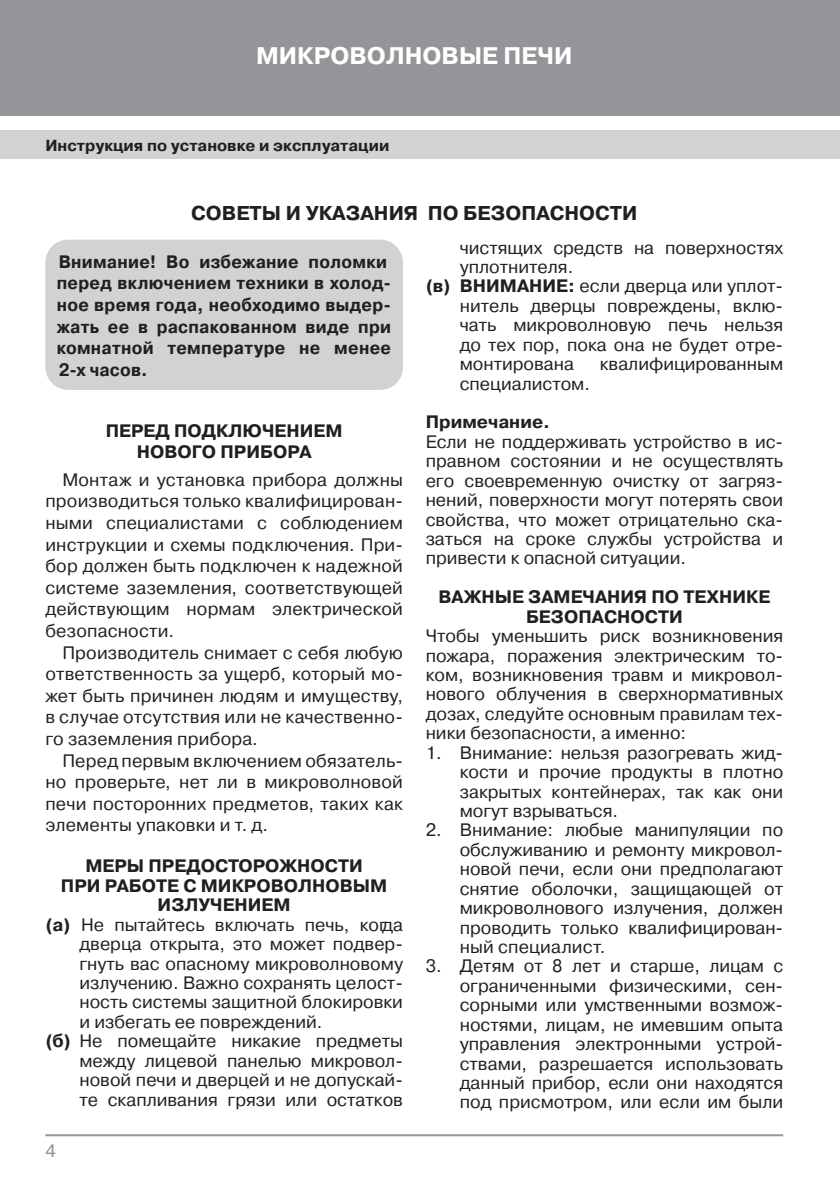
<style>
.page{position:relative;width:840px;height:1191px;background:#fff}
.page>*{position:absolute;margin:0;border:0;box-sizing:border-box;transform-origin:0 0}
.t1{font:700 24px "Pragmatica C";color:#fff}
.t2{font:700 20px "Pragmatica C";color:#231f20}
.t3{font:18px/19.4px "Pragmatica C";color:#231f20;text-align:justify}
.t4{font:700 18px/21.6px "Pragmatica C";color:#231f20;scale:.94 1}
.t5{font:700 18px/21.6px "Pragmatica C";color:#231f20;text-align:center}
.t6{font:18px "Pragmatica C";color:#939598}
.t7{font:700 16px "Pragmatica C";color:#231f20}
.s1{font-weight:700}
</style>
<div class="page">
<div style="left:0;top:0;width:839px;height:116px;background:#939598"></div>
<div style="left:0;top:130px;width:839px;height:29px;background:#d1d2d4"></div>
<hr style="left:45px;top:1134px;width:737px;height:2px;background:#939598">
<div style="left:45px;top:240px;width:358px;height:150px;background:#d1d2d4;border-radius:23px"></div>
<h1 class="t1" style="left:256px;top:42px;width:318px">МИКРОВОЛНОВЫЕ ПЕЧИ</h1>
<p class="t7" style="left:45px;top:136px;width:345px">Инструкция по установке и эксплуатации</p>
<p class="t2" style="left:191px;top:202px;width:447px">СОВЕТЫ И УКАЗАНИЯ ПО БЕЗОПАСНОСТИ</p>
<p class="t4" style="left:57px;top:251px;width:357px">Внимание! Во избежание поломки перед включением техники в холод&shy;ное время года, необходимо выдер&shy;жать ее в распакованном виде при комнатной температуре не менее<br>2-х часов.</p>
<p class="t3" style="left:459px;top:238px;width:325px">чистящих средств на поверхностях</p>
<p class="t3" style="left:459px;top:257px;width:115px">уплотнителя.</p>
<p class="t3" style="left:425px;top:277px;width:359px"><span class="s1">(в) ВНИМАНИЕ:</span> если дверца или уплот-</p>
<p class="t3" style="left:459px;top:296px;width:325px">нитель дверцы повреждены, вклю-</p>
<p class="t3" style="left:459px;top:315px;width:325px">чать микроволновую печь нельзя</p>
<p class="t3" style="left:459px;top:335px;width:325px">до тех пор, пока она не будет отре-</p>
<p class="t3" style="left:459px;top:354px;width:116px">монтирована</p>
<p class="t3" style="left:599px;top:354px;width:185px">квалифицированным</p>
<p class="t3" style="left:459px;top:374px;width:132px">специалистом.</p>
<p class="t5" style="left:425px;top:411px;width:126px">Примечание.</p>
<p class="t3" style="left:425px;top:432px;width:359px">Если не поддерживать устройство в ис&shy;правном состоянии и не осуществлять его своевременную очистку от загряз&shy;нений, поверхности могут потерять свои свойства, что может отрицательно ска&shy;заться на сроке службы устройства и привести к опасной ситуации.</p>
<p class="t5" style="left:438px;top:587px;width:333px;line-height:19.4px">ВАЖНЫЕ ЗАМЕЧАНИЯ ПО ТЕХНИКЕ<br>БЕЗОПАСНОСТИ</p>
<p class="t3" style="left:425px;top:626px;width:359px">Чтобы уменьшить риск возникновения пожара, поражения электрическим то&shy;ком, возникновения травм и микровол&shy;нового облучения в сверхнормативных дозах, следуйте основным правилам тех&shy;ники безопасности, а именно:</p>
<p class="t3" style="left:459px;top:743px;width:325px;text-indent:-34px">1. Внимание: нельзя разогревать жид&shy;кости и прочие продукты в плотно закрытых контейнерах, так как они могут взрываться.</p>
<p class="t3" style="left:459px;top:820px;width:325px;text-indent:-34px">2. Внимание: любые манипуляции по обслуживанию и ремонту микровол&shy;новой печи, если они предполагают снятие оболочки, защищающей от микроволнового излучения, должен проводить только квалифицирован&shy;ный специалист.</p>
<p class="t3" style="left:459px;top:956px;width:325px;text-indent:-34px">3. Детям от 8 лет и старше, лицам с ограниченными физическими, сен&shy;сорными или умственными возмож&shy;ностями, лицам, не имевшим опыта управления электронными устрой&shy;ствами, разрешается использовать данный прибор, если они находятся под присмотром, или если им были</p>
<p class="t5" style="left:106px;top:420px;width:238px">ПЕРЕД ПОДКЛЮЧЕНИЕМ<br>НОВОГО ПРИБОРА</p>
<p class="t3" style="left:45px;top:469px;width:359px;line-height:21.6px;text-indent:17px">Монтаж и установка прибора должны производиться только квалифицирован&shy;ными специалистами с соблюдением инструкции и схемы подключения. При&shy;бор должен быть подключен к надежной системе заземления, соответствующей действующим нормам электрической безопасности.</p>
<p class="t3" style="left:45px;top:641px;width:359px;line-height:21.6px;text-indent:17px">Производитель снимает с себя любую ответственность за ущерб, который мо&shy;жет быть причинен людям и имуществу, в случае отсутствия или не качественно&shy;го заземления прибора.</p>
<p class="t3" style="left:45px;top:749px;width:359px;line-height:21.6px;text-indent:17px">Перед первым включением обязатель&shy;но проверьте, нет ли в микроволновой печи посторонних предметов, таких как элементы упаковки и т. д.</p>
<p class="t5" style="left:85px;top:855px;width:279px">МЕРЫ ПРЕДОСТОРОЖНОСТИ</p>
<p class="t5" style="left:61px;top:875px;width:328px">ПРИ РАБОТЕ С МИКРОВОЛНОВЫМ</p>
<p class="t5" style="left:157px;top:894px;width:134px">ИЗЛУЧЕНИЕМ</p>
<p class="t3" style="left:45px;top:915px;width:359px"><span class="s1">(а)</span> Не пытайтесь включать печь, когда</p>
<p class="t3" style="left:79px;top:934px;width:325px">дверца открыта, это может подвер-</p>
<p class="t3" style="left:79px;top:953px;width:325px">гнуть вас опасному микроволновому</p>
<p class="t3" style="left:79px;top:973px;width:325px">излучению. Важно сохранять целост-</p>
<p class="t3" style="left:79px;top:992px;width:325px">ность системы защитной блокировки</p>
<p class="t3" style="left:79px;top:1012px;width:244px">и избегать ее повреждений.</p>
<p class="t3" style="left:45px;top:1031px;width:359px"><span class="s1">(б)</span> Не помещайте никакие предметы</p>
<p class="t3" style="left:79px;top:1051px;width:325px">между лицевой панелью микровол-</p>
<p class="t3" style="left:79px;top:1070px;width:325px">новой печи и дверцей и не допускай-</p>
<p class="t3" style="left:79px;top:1089px;width:325px">те скапливания грязи или остатков</p>
<p class="t6" style="left:45px;top:1140px;width:12px">4</p>
</div>
